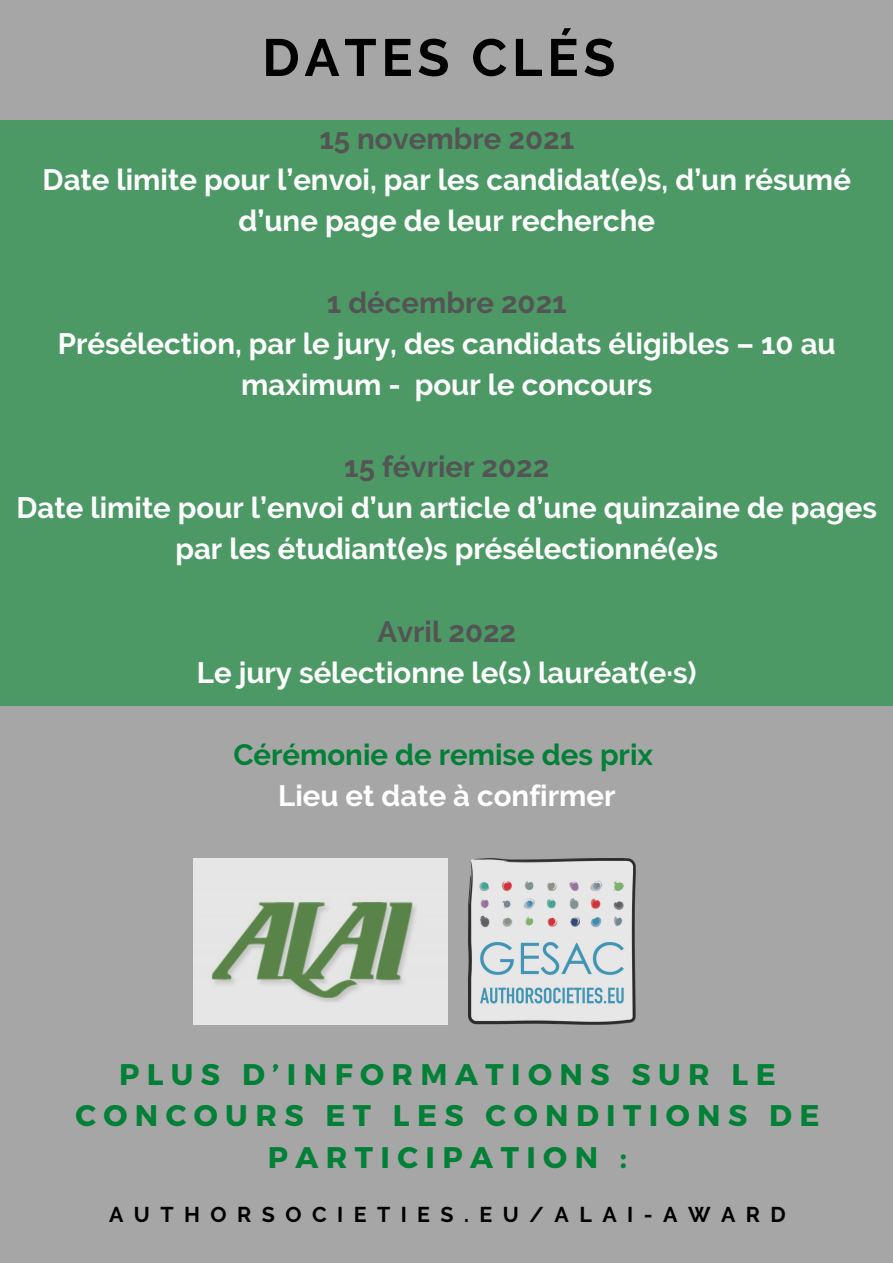
<style>
.page{position:relative;width:893px;height:1263px;background:#a6a6a6}
.page>*{position:absolute;margin:0;border:0;box-sizing:border-box;transform-origin:0 0}
.t1{font:700 52.28px "Raleway";letter-spacing:.09em;color:#000}
.t2{font:700 29.78px "Montserrat";letter-spacing:.25em;color:#008037}
.t3{font:700 29.4px/41.1px "Raleway";color:#fff;text-align:center}
.t4{font:700 29.4px "Raleway";color:#545454}
.t5{font:700 29.4px "Raleway";color:#008037}
.t6{font:700 21.38px "Raleway";letter-spacing:.49em;color:#000}
</style>
<div class="page">
<img style="left:469px;top:858px;width:166px;height:167px">
<div style="left:0;top:120px;width:893px;height:586px;background:#4c9966"></div>
<img style="left:193px;top:858px;width:254px;height:167px">
<p class="t1" style="left:262px;top:27px;width:354px">DATES CLÉS</p>
<p class="t4" style="left:319px;top:121px;width:256px">15 novembre 2021</p>
<p class="t3" style="left:43px;top:159px;width:809px">Date limite pour l’envoi, par les candidat(e)s, d’un résumé d’une page de leur recherche</p>
<p class="t4" style="left:327px;top:285px;width:241px">1 décembre 2021</p>
<p class="t3" style="left:58px;top:323px;width:779px">Présélection, par le jury, des candidats éligibles – 10 au maximum - pour le concours</p>
<p class="t4" style="left:344px;top:449px;width:206px">15 février 2022</p>
<p class="t3" style="left:17px;top:487px;width:862px">Date limite pour l’envoi d’un article d’une quinzaine de pages par les étudiant(e)s présélectionné(e)s</p>
<p class="t4" style="left:377px;top:614px;width:140px">Avril 2022</p>
<p class="t3" style="left:197px;top:652px;width:501px">Le jury sélectionne le(s) lauréat(e·s)</p>
<p class="t5" style="left:233px;top:737px;width:421px">Cérémonie de remise des prix</p>
<p class="t3" style="left:278px;top:775px;width:339px">Lieu et date à confirmer</p>
<p class="t2" style="left:119px;top:1054px;width:658px">PLUS D’INFORMATIONS SUR LE</p>
<p class="t2" style="left:75px;top:1096px;width:745px">CONCOURS ET LES CONDITIONS DE</p>
<p class="t2" style="left:268px;top:1138px;width:361px">PARTICIPATION :</p>
<p class="t6" style="left:109px;top:1202px;width:678px">AUTHORSOCIETIES.EU/ALAI-AWARD</p>
</div>
